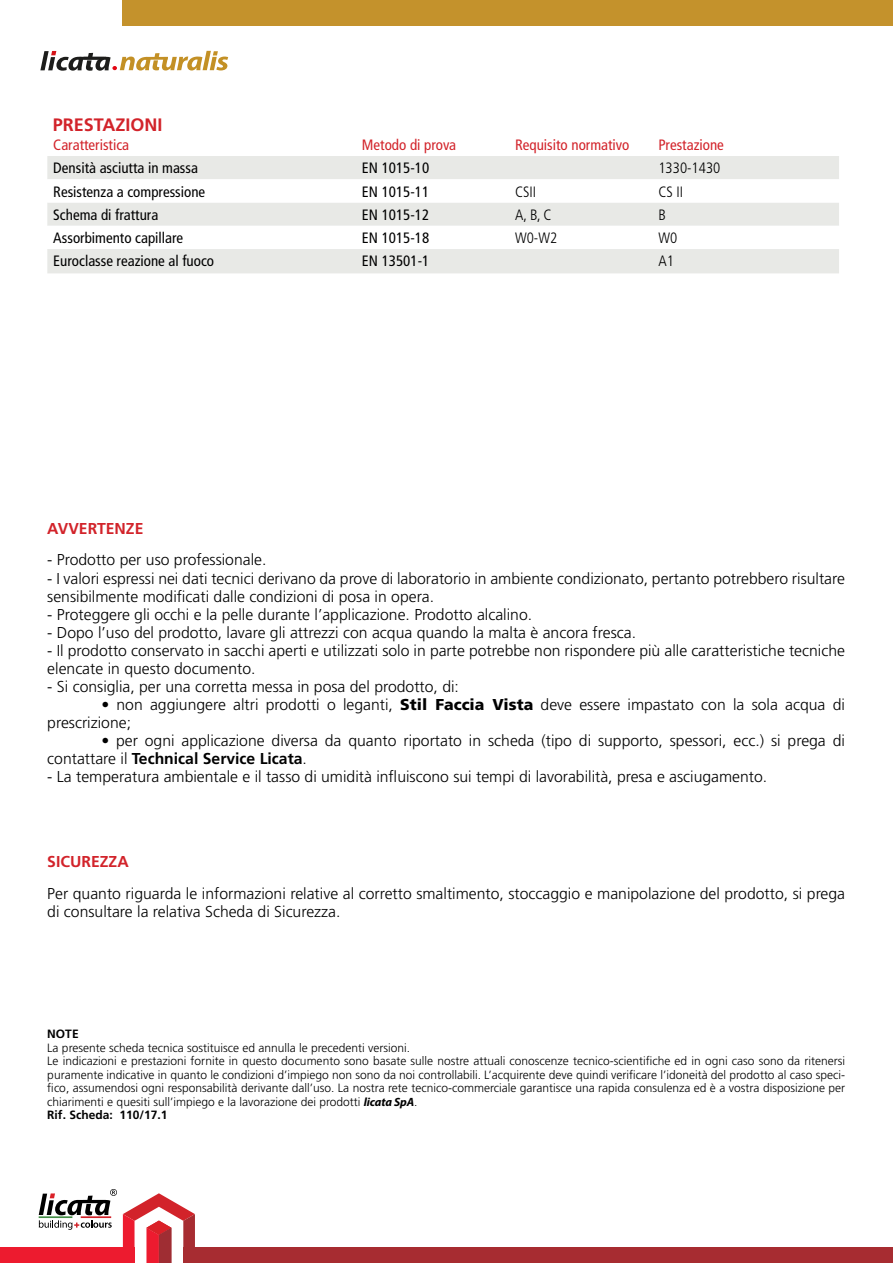
<style>
.page{position:relative;width:893px;height:1263px;background:#fff}
.page>*{position:absolute;margin:0;border:0;box-sizing:border-box;transform-origin:0 0}
.t1{font:700 18px "Frutiger";color:#d2232a}
.t2{font:300 15.75px/18px "Frutiger";color:#000}
.t3{font:700 15.75px "Frutiger";color:#d2232a}
.t4{font:condensed 15px "Frutiger";color:#000}
.t5{font:condensed 15px "Frutiger";color:#d2232a}
.t6{font:300 condensed 15px "Frutiger";color:#000}
.t7{font:300 12px/13.5px "Frutiger";color:#000}
.t8{font:700 12px "Frutiger";color:#000}
.s1{font-weight:900}
.s2{font-weight:700}
.s3{font-family:"Myriad Pro";font-weight:700;font-style:italic}
</style>
<div class="page">
<div style="left:183px;top:1248px;width:710px;height:15px;background:#a72c31"></div>
<svg style="left:123px;top:1193px;width:72px;height:70px"></svg>
<svg style="left:39px;top:1189px;width:78px;height:41px"></svg>
<div style="left:0;top:1248px;width:134px;height:15px;background:#ed1b2f"></div>
<div style="left:122px;top:0;width:771px;height:26px;background:#c4922c"></div>
<svg style="left:40px;top:51px;width:188px;height:20px"></svg>
<div style="left:47px;top:156px;width:792px;height:117px;background:#e8e9e6"></div>
<svg style="left:47px;top:179px;width:792px;height:70px"></svg>
<p class="t1" style="left:53px;top:114px;width:111px">PRESTAZIONI</p>
<p class="t5" style="left:53px;top:136px;width:77px">Caratteristica</p>
<p class="t5" style="left:362px;top:136px;width:96px">Metodo di prova</p>
<p class="t5" style="left:515px;top:136px;width:116px">Requisito normativo</p>
<p class="t5" style="left:658px;top:136px;width:67px">Prestazione</p>
<p class="t4" style="left:53px;top:159px;width:146px">Densità asciutta in massa</p>
<p class="t4" style="left:362px;top:159px;width:69px">EN 1015-10</p>
<p class="t6" style="left:658px;top:160px;width:64px">1330-1430</p>
<p class="t4" style="left:53px;top:183px;width:153px">Resistenza a compressione</p>
<p class="t4" style="left:362px;top:183px;width:69px">EN 1015-11</p>
<p class="t6" style="left:515px;top:183px;width:23px">CSII</p>
<p class="t6" style="left:658px;top:183px;width:26px">CS II</p>
<p class="t4" style="left:53px;top:206px;width:106px">Schema di frattura</p>
<p class="t4" style="left:362px;top:206px;width:69px">EN 1015-12</p>
<p class="t6" style="left:515px;top:206px;width:38px">A, B, C</p>
<p class="t6" style="left:658px;top:206px;width:9px">B</p>
<p class="t4" style="left:53px;top:229px;width:131px">Assorbimento capillare</p>
<p class="t4" style="left:362px;top:229px;width:69px">EN 1015-18</p>
<p class="t6" style="left:515px;top:229px;width:44px">W0-W2</p>
<p class="t6" style="left:658px;top:229px;width:20px">W0</p>
<p class="t4" style="left:53px;top:252px;width:162px">Euroclasse reazione al fuoco</p>
<p class="t4" style="left:362px;top:252px;width:69px">EN 13501-1</p>
<p class="t6" style="left:658px;top:253px;width:17px">A1</p>
<p class="t3" style="left:47px;top:519px;width:98px">AVVERTENZE</p>
<p class="t2" style="left:47px;top:551px;width:221px">- Prodotto per uso professionale.</p>
<p class="t2" style="left:47px;top:569px;width:799px">- I valori espressi nei dati tecnici derivano da prove di laboratorio in ambiente condizionato, pertanto potrebbero risultare sensibilmente modificati dalle condizioni di posa in opera.</p>
<p class="t2" style="left:47px;top:605px;width:486px">- Proteggere gli occhi e la pelle durante l’applicazione. Prodotto alcalino.</p>
<p class="t2" style="left:47px;top:623px;width:590px">- Dopo l’uso del prodotto, lavare gli attrezzi con acqua quando la malta è ancora fresca.</p>
<p class="t2" style="left:47px;top:641px;width:799px">- Il prodotto conservato in sacchi aperti e utilizzati solo in parte potrebbe non rispondere più alle caratteristiche tecniche elencate in questo documento.</p>
<p class="t2" style="left:47px;top:677px;width:413px">- Si consiglia, per una corretta messa in posa del prodotto, di:</p>
<p class="t2" style="left:47px;top:695px;width:799px;text-indent:54px">• non aggiungere altri prodotti o leganti, <span class="s1">Stil Faccia Vista</span> deve essere impastato con la sola acqua di prescrizione;</p>
<p class="t2" style="left:47px;top:731px;width:799px;text-indent:54px">• per ogni applicazione diversa da quanto riportato in scheda (tipo di supporto, spessori, ecc.) si prega di contattare il <span class="s2">TECHNICAL SERVICE LICATA</span>.</p>
<p class="t2" style="left:47px;top:767px;width:721px">- La temperatura ambientale e il tasso di umidità influiscono sui tempi di lavorabilità, presa e asciugamento.</p>
<p class="t3" style="left:47px;top:852px;width:63px">SICUREZZA</p>
<p class="t2" style="left:47px;top:884px;width:799px">Per quanto riguarda le informazioni relative al corretto smaltimento, stoccaggio e manipolazione del prodotto, si prega di consultare la relativa Scheda di Sicurezza.</p>
<p class="t8" style="left:47px;top:1027px;width:33px">NOTE</p>
<p class="t7" style="left:47px;top:1041px;width:799px">La presente scheda tecnica sostituisce ed annulla le precedenti versioni.<br>Le indicazioni e prestazioni fornite in questo documento sono basate sulle nostre attuali conoscenze tecnico-scientifiche ed in ogni caso sono da ritenersi puramente indicative in quanto le condizioni d’impiego non sono da noi controllabili. L’acquirente deve quindi verificare l’idoneità del prodotto al caso speci&shy;fico, assumendosi ogni responsabilità derivante dall’uso. La nostra rete tecnico-commerciale garantisce una rapida consulenza ed è a vostra disposizione per chiarimenti e quesiti sull’impiego e la lavorazione dei prodotti <span class="s3">licata SpA</span>.<br><span class="s2">RIF. SCHEDA: 110/17.1</span></p>
</div>
